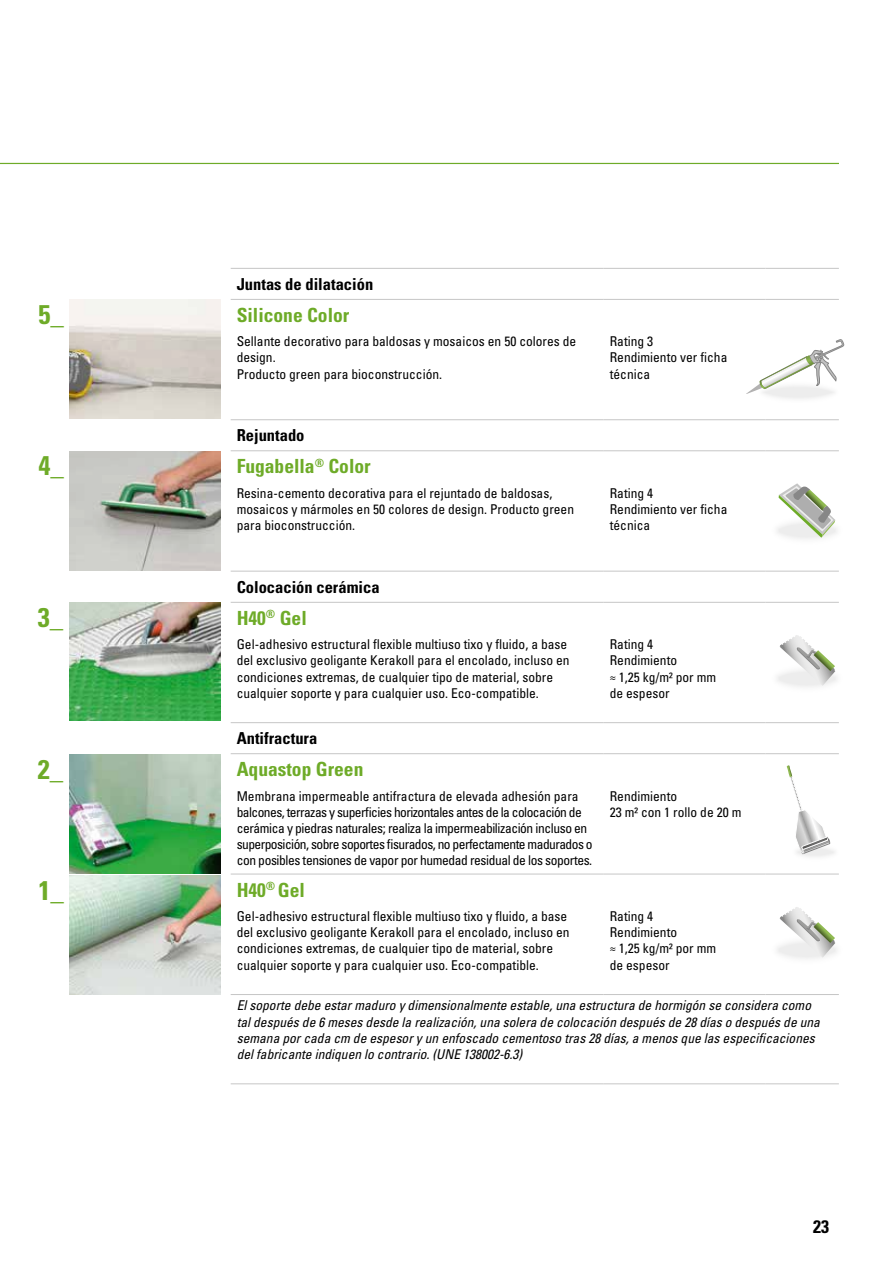
<style>
.page{position:relative;width:893px;height:1263px;background:#fff}
.page>*{position:absolute;margin:0;border:0;box-sizing:border-box;transform-origin:0 0}
.t1{font:700 condensed 27px "Univers LT Std";color:#6eab28}
.t2{font:700 condensed 19.5px "Univers LT Std";color:#6eab28}
.t3{font:700 condensed 18px "Univers LT Std";color:#000}
.t4{font:700 condensed 16.5px "Univers LT Std";color:#000}
.t5{font:condensed 13.5px/16.2px "Univers LT Std";color:#000}
.t6{font:italic condensed 13.5px/16.2px "Univers LT Std";color:#000}
.t7{font:condensed 13.5px/16.2px "Univers LT Std";letter-spacing:-.03em;color:#000}
</style>
<div class="page">
<hr style="left:0;top:163px;width:839px;height:1px;background:#6eab28">
<hr style="left:231px;top:268px;width:373px;height:1px;background:#c6c6c6">
<hr style="left:604px;top:268px;width:161px;height:1px;background:#c6c6c6">
<hr style="left:765px;top:268px;width:74px;height:1px;background:#c6c6c6">
<hr style="left:231px;top:299px;width:373px;height:1px;background:#c6c6c6">
<hr style="left:604px;top:299px;width:161px;height:1px;background:#c6c6c6">
<hr style="left:765px;top:299px;width:74px;height:1px;background:#c6c6c6">
<hr style="left:231px;top:419px;width:373px;height:1px;background:#c6c6c6">
<hr style="left:231px;top:450px;width:373px;height:1px;background:#c6c6c6">
<hr style="left:604px;top:419px;width:161px;height:1px;background:#c6c6c6">
<hr style="left:604px;top:450px;width:161px;height:1px;background:#c6c6c6">
<hr style="left:765px;top:419px;width:74px;height:1px;background:#c6c6c6">
<hr style="left:765px;top:450px;width:74px;height:1px;background:#c6c6c6">
<hr style="left:231px;top:602px;width:373px;height:1px;background:#c6c6c6">
<hr style="left:231px;top:873px;width:373px;height:1px;background:#c6c6c6">
<hr style="left:604px;top:602px;width:161px;height:1px;background:#c6c6c6">
<hr style="left:604px;top:873px;width:161px;height:1px;background:#c6c6c6">
<hr style="left:231px;top:571px;width:373px;height:1px;background:#c6c6c6">
<hr style="left:231px;top:722px;width:373px;height:1px;background:#c6c6c6">
<hr style="left:231px;top:994px;width:373px;height:1px;background:#c6c6c6">
<hr style="left:604px;top:571px;width:161px;height:1px;background:#c6c6c6">
<hr style="left:604px;top:722px;width:161px;height:1px;background:#c6c6c6">
<hr style="left:604px;top:994px;width:161px;height:1px;background:#c6c6c6">
<hr style="left:765px;top:571px;width:74px;height:1px;background:#c6c6c6">
<hr style="left:765px;top:722px;width:74px;height:1px;background:#c6c6c6">
<hr style="left:231px;top:753px;width:373px;height:1px;background:#c6c6c6">
<hr style="left:604px;top:753px;width:161px;height:1px;background:#c6c6c6">
<hr style="left:765px;top:602px;width:74px;height:1px;background:#c6c6c6">
<hr style="left:765px;top:753px;width:74px;height:1px;background:#c6c6c6">
<hr style="left:765px;top:873px;width:74px;height:1px;background:#c6c6c6">
<hr style="left:231px;top:1083px;width:373px;height:1px;background:#c6c6c6">
<hr style="left:604px;top:1083px;width:161px;height:1px;background:#c6c6c6">
<hr style="left:765px;top:1083px;width:74px;height:1px;background:#c6c6c6">
<hr style="left:765px;top:994px;width:74px;height:1px;background:#c6c6c6">
<svg style="left:779px;top:483px;width:56px;height:55px"></svg>
<div style="left:771px;top:663px;width:72px;height:30px;background:#fbfbfb;border-radius:50%"></div>
<svg style="left:780px;top:635px;width:55px;height:51px"></svg>
<svg style="left:780px;top:907px;width:55px;height:51px"></svg>
<img style="left:69px;top:300px;width:151px;height:119px">
<img style="left:69px;top:451px;width:151px;height:119px">
<img style="left:69px;top:603px;width:151px;height:117px">
<img style="left:69px;top:755px;width:151px;height:119px">
<img style="left:69px;top:876px;width:151px;height:119px">
<svg style="left:787px;top:765px;width:43px;height:80px"></svg>
<svg style="left:792px;top:842px;width:47px;height:20px"></svg>
<div style="left:758px;top:381px;width:81px;height:23px;background:#f8f8f8;border-radius:50%"></div>
<svg style="left:746px;top:339px;width:98px;height:55px"></svg>
<h1 class="t1" style="left:39px;top:298px;width:27px">5_</h1>
<h1 class="t1" style="left:39px;top:449px;width:27px">4_</h1>
<h1 class="t1" style="left:38px;top:601px;width:27px">3_</h1>
<h1 class="t1" style="left:38px;top:753px;width:27px">2_</h1>
<h1 class="t1" style="left:39px;top:874px;width:27px">1_</h1>
<p class="t4" style="left:237px;top:274px;width:138px">Juntas de dilatación</p>
<h2 class="t2" style="left:237px;top:303px;width:114px">Silicone Color</h2>
<p class="t5" style="left:237px;top:333px;width:341px">Sellante decorativo para baldosas y mosaicos en 50 colores de design.<br>Producto green para bioconstrucción.</p>
<p class="t5" style="left:610px;top:333px;width:119px">Rating 3<br>Rendimiento ver ficha técnica</p>
<p class="t4" style="left:237px;top:425px;width:69px">Rejuntado</p>
<h2 class="t2" style="left:237px;top:454px;width:136px">Fugabella<sup>®</sup> Color</h2>
<p class="t5" style="left:237px;top:484px;width:339px">Resina-cemento decorativa para el rejuntado de baldosas, mosaicos y mármoles en 50 colores de design. Producto green para bioconstrucción.</p>
<p class="t5" style="left:610px;top:484px;width:119px">Rating 4<br>Rendimiento ver ficha técnica</p>
<p class="t4" style="left:237px;top:577px;width:145px">Colocación cerámica</p>
<h2 class="t2" style="left:237px;top:606px;width:72px">H40<sup>®</sup> Gel</h2>
<p class="t5" style="left:237px;top:636px;width:334px">Gel-adhesivo estructural flexible multiuso tixo y fluido, a base del exclusivo geoligante Kerakoll para el encolado, incluso en condiciones extremas, de cualquier tipo de material, sobre cualquier soporte y para cualquier uso. Eco-compatible.</p>
<p class="t5" style="left:610px;top:636px;width:108px">Rating 4<br>Rendimiento<br>≈ 1,25 kg/m² por mm de espesor</p>
<p class="t4" style="left:237px;top:728px;width:82px">Antifractura</p>
<h2 class="t2" style="left:237px;top:757px;width:128px">Aquastop Green</h2>
<p class="t7" style="left:237px;top:787px;width:357px">Membrana impermeable antifractura de elevada adhesión para balcones, terrazas y superficies horizontales antes de la colocación de cerámica y piedras naturales; realiza la impermeabilización incluso en superposición, sobre soportes fisurados, no perfectamente madurados o con posibles tensiones de vapor por humedad residual de los soportes.</p>
<p class="t5" style="left:610px;top:787px;width:133px">Rendimiento<br>23 m² con 1 rollo de 20 m</p>
<h2 class="t2" style="left:237px;top:878px;width:70px">H40<sup>®</sup> Gel</h2>
<p class="t5" style="left:237px;top:908px;width:334px">Gel-adhesivo estructural flexible multiuso tixo y fluido, a base del exclusivo geoligante Kerakoll para el encolado, incluso en condiciones extremas, de cualquier tipo de material, sobre cualquier soporte y para cualquier uso. Eco-compatible.</p>
<p class="t5" style="left:610px;top:908px;width:108px">Rating 4<br>Rendimiento<br>≈ 1,25 kg/m² por mm de espesor</p>
<p class="t6" style="left:237px;top:997px;width:585px">El soporte debe estar maduro y dimensionalmente estable, una estructura de hormigón se considera como tal después de 6 meses desde la realización, una solera de colocación después de 28 días o después de una semana por cada cm de espesor y un enfoscado cementoso tras 28 días, a menos que las especificaciones del fabricante indiquen lo contrario. (UNE 138002-6.3)</p>
<h3 class="t3" style="left:813px;top:1216px;width:17px">23</h3>
</div>
